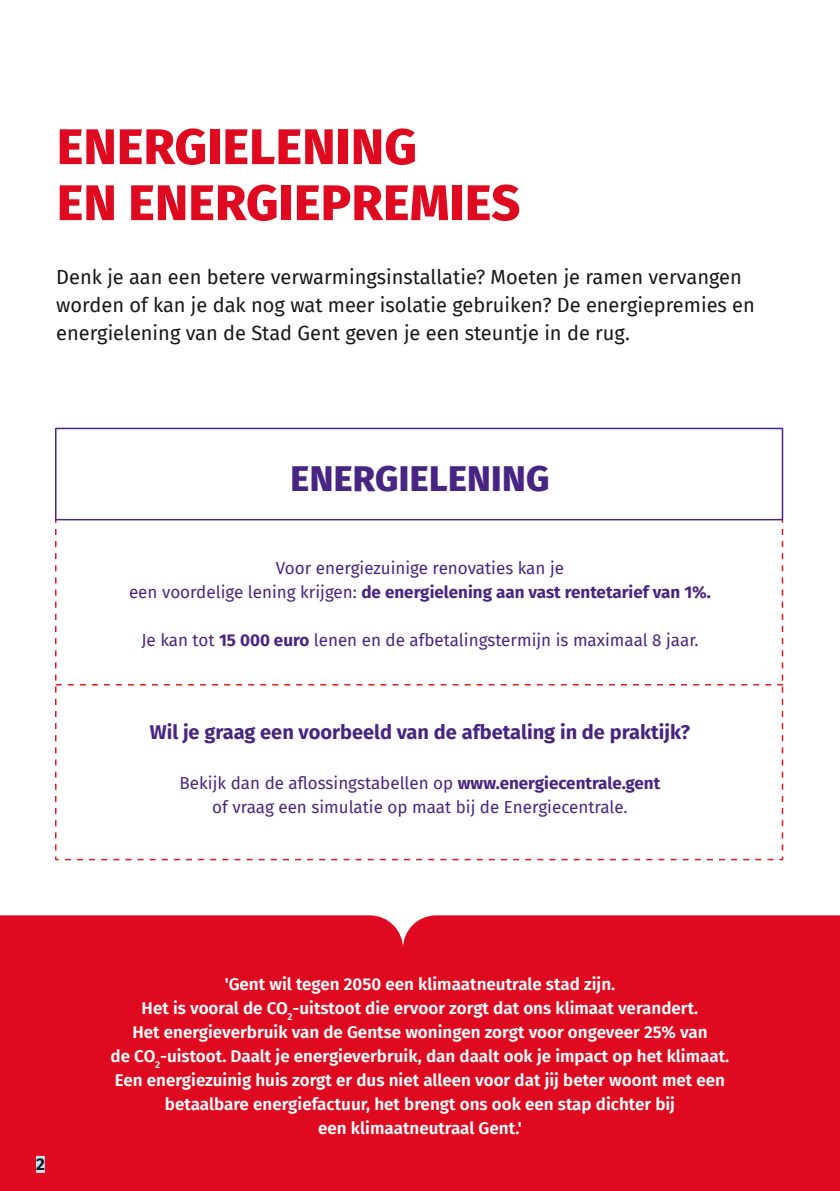
<style>
.page{position:relative;width:840px;height:1191px;background:#fff}
.page>*{position:absolute;margin:0;border:0;box-sizing:border-box;transform-origin:0 0}
.t1{font:800 50px/56px "Fira Sans";letter-spacing:.01em;color:#e00a20}
.t2{font:800 36px "Fira Sans";letter-spacing:.01em;color:#492583}
.t3{font:20px/28px "Fira Sans";color:#181716}
.t4{font:700 20px "Fira Sans";color:#492583}
.t5{font:600 17px/24px "Fira Sans";color:#fff;text-align:center}
.t6{font:17px/24px "Fira Sans";color:#492583;text-align:center}
.t7{font:700 17px "Fira Sans";color:#181716}
.s1{font-weight:700}
</style>
<div class="page">
<svg style="left:55px;top:518px;width:728px;height:343px"></svg>
<div style="left:0;top:915px;width:839px;height:276px;background:#e00a20"></div>
<div style="left:36px;top:1155px;width:9px;height:17px;background:#bde4fa"></div>
<div style="left:55px;top:428px;width:727px;height:92px;border:2px solid #492583"></div>
<svg style="left:55px;top:526px;width:727px;height:327px"></svg>
<h1 class="t1" style="left:57px;top:114px;width:464px">ENERGIELENING<br>EN ENERGIEPREMIES</h1>
<p class="t3" style="left:56px;top:263px;width:699px">Denk je aan een betere verwarmingsinstallatie? Moeten je ramen vervangen worden of kan je dak nog wat meer isolatie gebruiken? De energiepremies en energielening van de Stad Gent geven je een steuntje in de rug.</p>
<h2 class="t2" style="left:290px;top:447px;width:260px">ENERGIELENING</h2>
<p class="t6" style="left:129px;top:555px;width:583px">Voor energiezuinige renovaties kan je<br>een voordelige lening krijgen: <span class="s1">de energielening aan vast rentetarief van 1%.</span></p>
<p class="t6" style="left:141px;top:627px;width:558px">Je kan tot <span class="s1">15 000 euro</span> lenen en de afbetalingstermijn is maximaal 8 jaar.</p>
<p class="t4" style="left:150px;top:715px;width:541px">Wil je graag een voorbeeld van de afbetaling in de praktijk?</p>
<p class="t6" style="left:179px;top:770px;width:482px">Bekijk dan de aflossingstabellen op <span class="s1">www.energiecentrale.gent </span>of vraag een simulatie op maat bij de Energiecentrale.</p>
<p class="t7" style="left:36px;top:1149px;width:10px">2</p>
<p class="t5" style="left:110px;top:971px;width:620px">'Gent wil tegen 2050 een klimaatneutrale stad zijn.<br>Het is vooral de CO<sub>2</sub>-uitstoot die ervoor zorgt dat ons klimaat verandert.<br>Het energieverbruik van de Gentse woningen zorgt voor ongeveer 25% van<br>de -CO<sub>2</sub>-uistoot. Daalt je energieverbruik, dan daalt ook je impact op het klimaat.<br>Een energiezuinig huis zorgt er dus niet alleen voor dat jij beter woont met een betaalbare energiefactuur, het brengt ons ook een stap dichter bij<br>een klimaatneutraal Gent.'</p>
</div>
